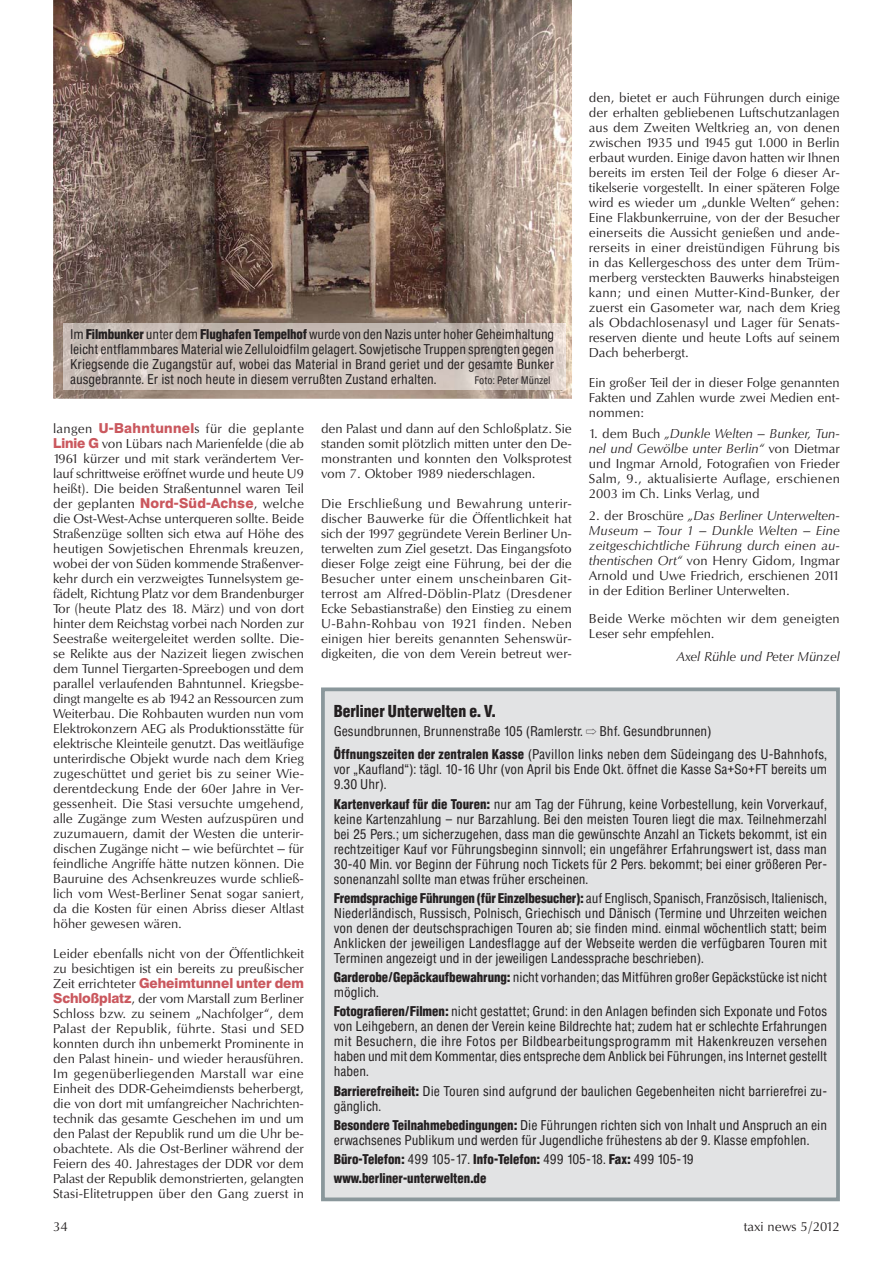
<style>
.page{position:relative;width:893px;height:1263px;background:#fff}
.page>*{position:absolute;margin:0;border:0;box-sizing:border-box;transform-origin:0 0}
.t1{font:16.5px "Europa SB Bol Con";color:#231f20}
.t2{font:13.5px/15px "October SB";color:#231f20;text-align:justify}
.t3{font:condensed 13.5px/15px "Europa SB";color:#231f20}
.t4{font:italic 13.5px/15px "October SB";letter-spacing:.015em;color:#231f20;text-align:justify}
.t5{font:13.5px/19.2px "Europa SB Bol Con";color:#231f20}
.t6{font:13.5px/15px "October SB";letter-spacing:.02em;color:#231f20}
.t7{font:13.5px "Europa SB Dem Bol";color:#ca585e}
.t8{font:condensed 10.5px "Europa SB";color:#231f20}
.s1{font-style:italic}
.s2{font-style:normal}
.s3{font-family:"Europa SB Bol Con";font-stretch:normal}
.s4{font-family:"Europa SB Dem Bol";color:#ca585e}
.s5{font-family:"October SB";color:#231f20}
.s6{font-family:"Europa SB";font-stretch:condensed}
</style>
<div class="page">
<div style="left:323px;top:689px;width:515px;height:510px;background:#e2e3e4"></div>
<div style="left:321px;top:687px;width:519px;height:514px;border:4px solid #8a979b"></div>
<img style="left:53px;top:0;width:519px;height:399px">
<img style="left:63px;top:323px;width:502px;height:67px">
<svg style="left:54px;top:45px;width:18px;height:17px"></svg>
<p class="t2" style="left:589px;top:91px;width:252px">den, bietet er auch Führungen durch einige der erhalten gebliebenen Luftschutzanlagen aus dem Zweiten Weltkrieg an, von denen zwischen 1935 und 1945 gut 1.000 in Berlin erbaut wurden. Einige davon hatten wir Ihnen bereits im ersten Teil der Folge 6 dieser Ar&shy;tikelserie vorgestellt. In einer späteren Folge wird es wieder um „dunkle Welten“ gehen:<br>Eine Flakbunkerruine, von der der Besucher einerseits die Aussicht genießen und ande&shy;rerseits in einer dreistündigen Führung bis in das Kellergeschoss des unter dem Trüm&shy;merberg versteckten Bauwerks hinabsteigen kann; und einen Mutter-Kind-Bunker, der zuerst ein Gasometer war, nach dem Krieg als Obdachlosenasyl und Lager für Senats&shy;reserven diente und heute Lofts auf seinem Dach beherbergt.</p>
<p class="t2" style="left:589px;top:376px;width:252px">Ein großer Teil der in dieser Folge genannten Fakten und Zahlen wurde zwei Medien ent&shy;nommen:</p>
<p class="t2" style="left:589px;top:427px;width:252px">1. dem Buch <span class="s1">„Dunkle Welten – Bunker, Tun&shy;nel und Gewölbe unter Berlin“</span> von Dietmar und Ingmar Arnold, Fotografien von Frieder Salm, 9., aktualisierte Auflage, erschienen 2003 im Ch. Links Verlag, und</p>
<p class="t4" style="left:589px;top:508px;width:252px"><span class="s2">2. der Broschüre</span> „Das Berliner Unterwelten-Museum – Tour 1 – Dunkle Welten – Eine zeitgeschichtliche Führung durch einen au&shy;thentischen Ort“ <span class="s2">von Henry Gidom, Ingmar Arnold und Uwe Friedrich, erschienen 2011 in der Edition Berliner Unterwelten.</span></p>
<p class="t6" style="left:589px;top:612px;width:252px">Beide Werke möchten wir dem geneigten<br>Leser sehr empfehlen.</p>
<p class="t4" style="left:676px;top:650px;width:165px">Axel Rühle und Peter Münzel</p>
<p class="t3" style="left:70px;top:328px;width:486px;text-align:justify">Im <span class="s3">Filmbunker</span> unter dem <span class="s3">Flughafen Tempelhof</span> wurde von den Nazis unter hoher Geheimhaltung leicht entflammbares Material wie Zelluloidfilm gelagert. Sowjetische Truppen sprengten gegen Kriegsende die Zugangstür auf, wobei das Material in Brand geriet und der gesamte Bunker ausgebrannte. Er ist noch heute in diesem verrußten Zustand erhalten.</p>
<p class="t8" style="left:474px;top:376px;width:77px">Foto: Peter Münzel</p>
<p class="t2" style="left:321px;top:422px;width:252px">den Palast und dann auf den Schloßplatz. Sie standen somit plötzlich mitten unter den De&shy;monstranten und konnten den Volksprotest vom 7. Oktober 1989 niederschlagen.</p>
<p class="t2" style="left:321px;top:497px;width:252px">Die Erschließung und Bewahrung unterir&shy;discher Bauwerke für die Öffentlichkeit hat sich der 1997 gegründete Verein Berliner Un&shy;terwelten zum Ziel gesetzt. Das Eingangsfoto dieser Folge zeigt eine Führung, bei der die Besucher unter einem unscheinbaren Git&shy;terrost am Alfred-Döblin-Platz (Dresdener Ecke Sebastianstraße) den Einstieg zu einem U-Bahn-Rohbau von 1921 finden. Neben einigen hier bereits genannten Sehenswür&shy;digkeiten, die von dem Verein betreut wer-</p>
<p class="t2" style="left:53px;top:422px;width:252px">langen <span class="s4">U-Bahntunnel</span>s für die geplante <span class="s4">Linie G</span> von Lübars nach Marienfelde (die ab 1961 kürzer und mit stark verändertem Ver&shy;lauf schrittweise eröffnet wurde und heute U9 heißt). Die beiden Straßentunnel waren Teil der geplanten <span class="s4">Nord-Süd-Achse</span>, welche die Ost-West-Achse unterqueren sollte. Beide Straßenzüge sollten sich etwa auf Höhe des heutigen Sowjetischen Ehrenmals kreuzen, wobei der von Süden kommende Straßenver&shy;kehr durch ein verzweigtes Tunnelsystem ge&shy;fädelt, Richtung Platz vor dem Brandenburger Tor (heute Platz des 18. März) und von dort hinter dem Reichstag vorbei nach Norden zur Seestraße weitergeleitet werden sollte. Die&shy;se Relikte aus der Nazizeit liegen zwischen dem Tunnel Tiergarten-Spreebogen und dem parallel verlaufenden Bahntunnel. Kriegsbe&shy;dingt mangelte es ab 1942 an Ressourcen zum Weiterbau. Die Rohbauten wurden nun vom Elektrokonzern AEG als Produktionsstätte für elektrische Kleinteile genutzt. Das weitläufige unterirdische Objekt wurde nach dem Krieg zugeschüttet und geriet bis zu seiner Wie&shy;derentdeckung Ende der 60er Jahre in Ver&shy;gessenheit. Die Stasi versuchte umgehend, alle Zugänge zum Westen aufzuspüren und zuzumauern, damit der Westen die unterir&shy;dischen Zugänge nicht – wie befürchtet – für feindliche Angriffe hätte nutzen können. Die Bauruine des Achsenkreuzes wurde schließ&shy;lich vom West-Berliner Senat sogar saniert, da die Kosten für einen Abriss dieser Altlast höher gewesen wären.</p>
<p class="t2" style="left:53px;top:947px;width:252px">Leider ebenfalls nicht von der Öffentlichkeit zu besichtigen ist ein bereits zu preußischer</p>
<p class="t7" style="left:53px;top:977px;width:252px"><span class="s5">Zeit errichteter</span> Geheimtunnel unter dem</p>
<p class="t2" style="left:53px;top:992px;width:252px"><span class="s4">Schloßplatz</span>, der vom Marstall zum Berliner Schloss bzw. zu seinem „Nachfolger“, dem Palast der Republik, führte. Stasi und SED konnten durch ihn unbemerkt Prominente in den Palast hinein- und wieder herausführen.<br>Im gegenüberliegenden Marstall war eine Einheit des DDR-Geheimdiensts beherbergt, die von dort mit umfangreicher Nachrichten&shy;technik das gesamte Geschehen im und um den Palast der Republik rund um die Uhr be&shy;obachtete. Als die Ost-Berliner während der Feiern des 40. Jahrestages der DDR vor dem Palast der Republik demonstrierten, gelangten Stasi-Elitetruppen über den Gang zuerst in</p>
<p class="t1" style="left:334px;top:703px;width:163px">Berliner Unterwelten e. V.</p>
<p class="t3" style="left:334px;top:721px;width:495px;line-height:23.5px">Gesundbrunnen, Brunnenstraße 105 (Ramlerstr. Bhf. Gesundbrunnen)<br><span class="s3">Öffnungszeiten der zentralen Kasse</span> (Pavillon links neben dem Südeingang des U-Bahnhofs,</p>
<p class="t3" style="left:334px;top:763px;width:495px">vor „Kaufland“): tägl. 10-16 Uhr (von April bis Ende Okt. öffnet die Kasse Sa+So+FT bereits um<br>9.30 Uhr).</p>
<p class="t3" style="left:334px;top:798px;width:495px;text-align:justify"><span class="s3">Kartenverkauf für die Touren:</span> nur am Tag der Führung, keine Vorbestellung, kein Vorverkauf, keine Kartenzahlung – nur Barzahlung. Bei den meisten Touren liegt die max. Teilnehmerzahl bei 25 Pers.; um sicherzugehen, dass man die gewünschte Anzahl an Tickets bekommt, ist ein rechtzeitiger Kauf vor Führungsbeginn sinnvoll; ein ungefährer Erfahrungswert ist, dass man 30-40 Min. vor Beginn der Führung noch Tickets für 2 Pers. bekommt; bei einer größeren Per&shy;sonenanzahl sollte man etwas früher erscheinen.</p>
<p class="t3" style="left:334px;top:892px;width:495px;text-align:justify"><span class="s3">Fremdsprachige Führungen (für Einzelbesucher):</span> auf Englisch, Spanisch, Französisch, Italienisch, Niederländisch, Russisch, Polnisch, Griechisch und Dänisch (Termine und Uhrzeiten weichen von denen der deutschsprachigen Touren ab; sie finden mind. einmal wöchentlich statt; beim Anklicken der jeweiligen Landesflagge auf der Webseite werden die verfügbaren Touren mit Terminen angezeigt und in der jeweiligen Landessprache beschrieben).</p>
<p class="t3" style="left:334px;top:971px;width:495px"><span class="s3">Garderobe/Gepäckaufbewahrung:</span> nicht vorhanden; das Mitführen großer Gepäckstücke ist nicht möglich.</p>
<p class="t3" style="left:334px;top:1005px;width:495px;text-align:justify"><span class="s3">Fotografieren/Filmen:</span> nicht gestattet; Grund: in den Anlagen befinden sich Exponate und Fotos von Leihgebern, an denen der Verein keine Bildrechte hat; zudem hat er schlechte Erfahrungen mit Besuchern, die ihre Fotos per Bildbearbeitungsprogramm mit Hakenkreuzen versehen haben und mit dem Kommentar, dies entspreche dem Anblick bei Führungen, ins Internet gestellt haben.</p>
<p class="t3" style="left:334px;top:1085px;width:495px"><span class="s3">Barrierefreiheit:</span> Die Touren sind aufgrund der baulichen Gegebenheiten nicht barrierefrei zu&shy;gänglich.</p>
<p class="t3" style="left:334px;top:1119px;width:495px"><span class="s3">Besondere Teilnahmebedingungen:</span> Die Führungen richten sich von Inhalt und Anspruch an ein erwachsenes Publikum und werden für Jugendliche frühestens ab der 9. Klasse empfohlen.</p>
<p class="t5" style="left:334px;top:1150px;width:361px">Büro-Telefon: <span class="s6">499 105-17.</span> Info-Telefon: <span class="s6">499 105-18.</span> Fax: <span class="s6">499 105-19 </span>www.berliner-unterwelten.de</p>
<p class="t2" style="left:53px;top:1220px;width:16px">34</p>
<p class="t2" style="left:744px;top:1220px;width:97px">taxi news 5/2012</p>
</div>
